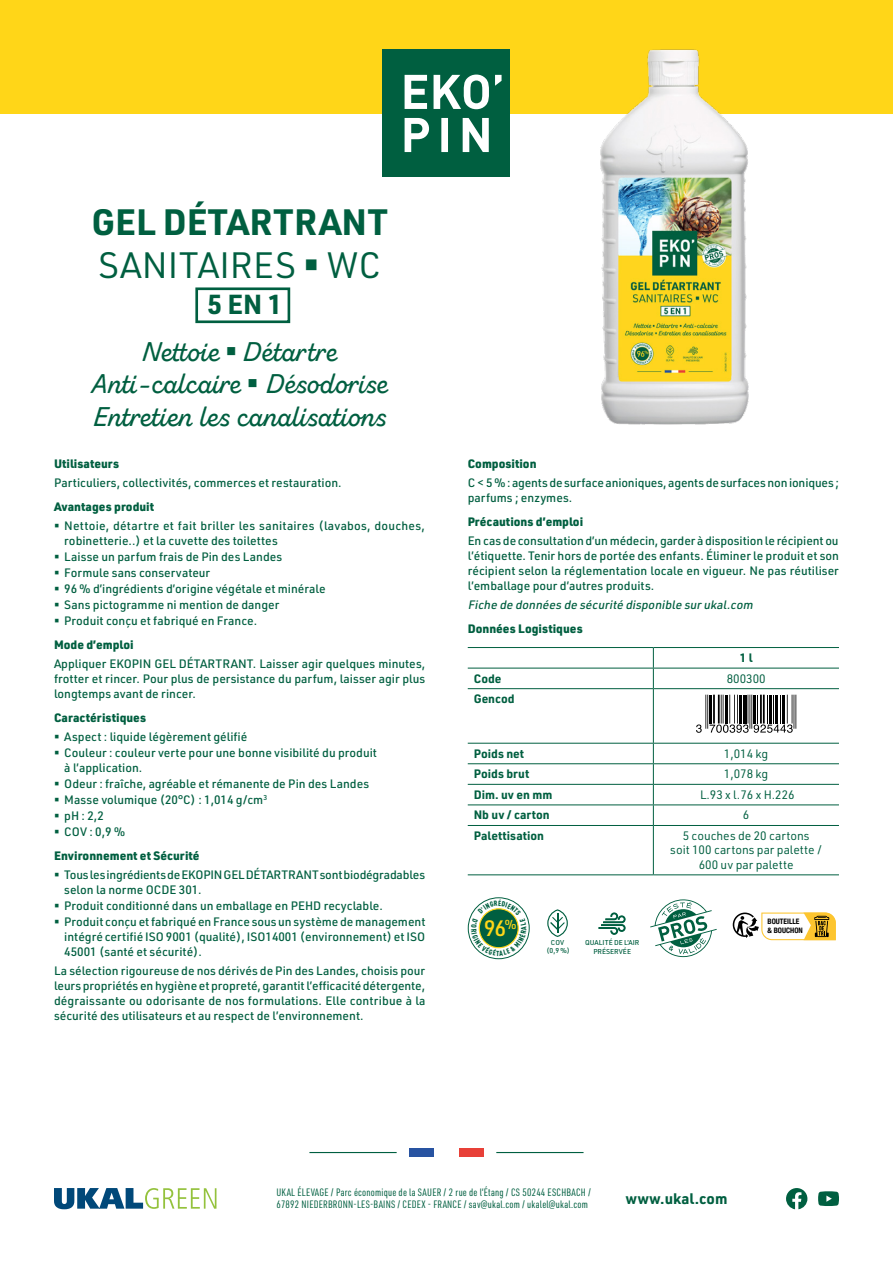
<style>
.page{position:relative;width:893px;height:1263px;background:#fff}
.page>*{position:absolute;margin:0;border:0;box-sizing:border-box;transform-origin:0 0}
.t1{font:700 36px/43.2px "URWDIN";color:#005f40}
.t2{font:27px/32.4px "Zing Script Rust SB Demo Base";color:#005f40;text-align:center}
.t3{font:700 27px "URWDIN";color:#005f40}
.t4{font:500 21.9px "URWDIN";color:#ffd618}
.t5{font:700 15px "URWDIN";color:#005f40}
.t6{font:500 12px/15px "URWDIN";color:#005f40}
.t7{font:900 12px/23.5px "URWDIN";color:#005f40}
.t8{font:500 12px/15px "URWDIN";letter-spacing:.02em;color:#005f40}
.t9{font:12px/14.4px "URWDIN";color:#005f40;text-align:center}
.t10{font:700 12px "URWDIN";color:#005f40}
.t11{font:italic 500 12px "URWDIN";color:#005f40}
.t12{font:10.5px/12.6px "URWDIN Cond";letter-spacing:.02em;color:#005f40}
.t13{font:700 condensed 7.5px/9px "Helvetica Neue";color:#000}
.t14{font:500 7.05px/8.4px "URWDIN";color:#005f40;text-align:center}
.s1{font-weight:400}
.s2{font-weight:900}
.s3{font-weight:500}
</style>
<div class="page">
<div style="left:0;top:0;width:893px;height:113px;background:#ffd618"></div>
<hr style="left:468px;top:647px;width:185px;height:1px;background:#005f40">
<hr style="left:653px;top:647px;width:186px;height:1px;background:#005f40">
<hr style="left:468px;top:668px;width:185px;height:1px;background:#005f40">
<hr style="left:653px;top:668px;width:186px;height:1px;background:#005f40">
<svg style="left:653px;top:648px;width:1px;height:40px"></svg>
<hr style="left:468px;top:688px;width:185px;height:1px;background:#005f40">
<hr style="left:653px;top:688px;width:186px;height:1px;background:#005f40">
<hr style="left:653px;top:689px;width:1px;height:54px;background:#005f40">
<hr style="left:468px;top:743px;width:185px;height:1px;background:#005f40">
<hr style="left:653px;top:743px;width:186px;height:1px;background:#005f40">
<hr style="left:468px;top:763px;width:185px;height:1px;background:#005f40">
<hr style="left:653px;top:763px;width:186px;height:1px;background:#005f40">
<hr style="left:468px;top:784px;width:185px;height:1px;background:#005f40">
<hr style="left:653px;top:784px;width:186px;height:1px;background:#005f40">
<hr style="left:468px;top:804px;width:185px;height:1px;background:#005f40">
<hr style="left:653px;top:804px;width:186px;height:1px;background:#005f40">
<svg style="left:653px;top:743px;width:1px;height:82px"></svg>
<hr style="left:468px;top:825px;width:185px;height:1px;background:#005f40">
<hr style="left:653px;top:825px;width:186px;height:1px;background:#005f40">
<hr style="left:653px;top:826px;width:1px;height:48px;background:#005f40">
<hr style="left:468px;top:874px;width:185px;height:1px;background:#005f40">
<hr style="left:653px;top:874px;width:186px;height:1px;background:#005f40">
<div style="left:693px;top:695px;width:106px;height:42px;background:linear-gradient(to right,#fcfcfc,#fff)"></div>
<hr style="left:707px;top:695px;width:1px;height:34px;background:#000">
<hr style="left:705px;top:695px;width:1px;height:34px;background:#000">
<hr style="left:709px;top:695px;width:3px;height:28px;background:#000">
<hr style="left:795px;top:695px;width:1px;height:34px;background:#000">
<hr style="left:793px;top:695px;width:1px;height:34px;background:#000">
<svg style="left:696px;top:724px;width:6px;height:9px"></svg>
<svg style="left:710px;top:695px;width:83px;height:38px"></svg>
<hr style="left:496px;top:1152px;width:87px;height:1px;background:#005f40">
<hr style="left:309px;top:1152px;width:88px;height:1px;background:#005f40">
<div style="left:409px;top:1148px;width:25px;height:9px;background:#2853a1"></div>
<div style="left:459px;top:1148px;width:25px;height:9px;background:#e84038"></div>
<div style="left:195px;top:287px;width:95px;height:36px;background:#fff;border:3px solid #005f40"></div>
<div style="left:547px;top:909px;width:21px;height:28px;border:1px solid #005f40;border-radius:50%"></div>
<svg style="left:550px;top:913px;width:15px;height:20px"></svg>
<svg style="left:598px;top:912px;width:28px;height:23px"></svg>
<svg style="left:54px;top:1188px;width:162px;height:21px"></svg>
<svg style="left:818px;top:1191px;width:21px;height:15px"></svg>
<svg style="left:786px;top:1188px;width:21px;height:21px"></svg>
<svg style="left:650px;top:899px;width:67px;height:59px"></svg>
<img style="left:601px;top:49px;width:148px;height:376px">
<div style="left:383px;top:49px;width:127px;height:128px;background:#005f40"></div>
<svg style="left:405px;top:118px;width:84px;height:34px"></svg>
<svg style="left:405px;top:75px;width:97px;height:34px"></svg>
<svg style="left:468px;top:898px;width:61px;height:61px"></svg>
<div style="left:468px;top:897px;width:62px;height:62px;border:1px solid #005f40;border-radius:50%"></div>
<svg style="left:732px;top:912px;width:104px;height:29px"></svg>
<svg style="left:471px;top:899px;width:55px;height:57px"></svg>
<h1 class="t1" style="left:91px;top:199px;width:298px">GEL DÉTARTRANT<br><span class="s1">SANITAIRES</span> ▪ <span class="s1">WC</span></h1>
<h2 class="t3" style="left:208px;top:286px;width:76px">5 EN 1</h2>
<h2 class="t2" style="left:91px;top:336px;width:299px">Nettoie ▪ Détartre<br>Anti-calcaire ▪ Désodorise<br>Entretien les canalisations</h2>
<p class="t7" style="left:54px;top:451px;width:67px">Utilisateurs</p>
<p class="t6" style="left:54px;top:475px;width:289px">Particuliers, collectivités, commerces et restauration.</p>
<p class="t7" style="left:54px;top:494px;width:102px">Avantages produit</p>
<p class="t8" style="left:64px;top:518px;width:362px;text-indent:-10px">▪ Nettoie, détartre et fait briller les sanitaires (lavabos, douches, robinetterie..) et la cuvette des toilettes</p>
<p class="t6" style="left:54px;top:549px;width:230px">▪ Laisse un parfum frais de Pin des Landes</p>
<p class="t6" style="left:54px;top:565px;width:158px">▪ Formule sans conservateur</p>
<p class="t6" style="left:54px;top:581px;width:273px">▪ 96 % d’ingrédients d’origine végétale et minérale</p>
<p class="t6" style="left:54px;top:597px;width:227px">▪ Sans pictogramme ni mention de danger</p>
<p class="t6" style="left:54px;top:609px;width:205px;line-height:23.5px">▪ Produit conçu et fabriqué en France.<br><span class="s2">Mode d’emploi</span></p>
<p class="t6" style="left:54px;top:656px;width:373px;text-align:justify">Appliquer EKOPIN GEL DÉTARTRANT. Laisser agir quelques minutes, frotter et rincer. Pour plus de persistance du parfum, laisser agir plus longtemps avant de rincer.</p>
<p class="t7" style="left:54px;top:705px;width:94px">Caractéristiques</p>
<p class="t6" style="left:54px;top:729px;width:195px">▪ Aspect : liquide légèrement gélifié</p>
<p class="t6" style="left:64px;top:745px;width:314px;text-indent:-10px">▪ Couleur : couleur verte pour une bonne visibilité du produit à l’application.</p>
<p class="t6" style="left:54px;top:776px;width:317px">▪ Odeur : fraîche, agréable et rémanente de Pin des Landes</p>
<p class="t6" style="left:54px;top:792px;width:215px">▪ Masse volumique (20°C) : 1,014 g/cm<sup>3</sup></p>
<p class="t6" style="left:54px;top:808px;width:51px">▪ pH : 2,2</p>
<p class="t7" style="left:54px;top:819px;width:147px">▪ <span class="s3">COV : 0,9 %<br></span>Environnement et Sécurité</p>
<p class="t6" style="left:64px;top:867px;width:362px;text-indent:-10px">▪ Tous les ingrédients de EKOPIN GEL DÉTARTRANT sont biodégradables selon la norme OCDE 301.</p>
<p class="t6" style="left:54px;top:898px;width:330px">▪ Produit conditionné dans un emballage en PEHD recyclable.</p>
<p class="t6" style="left:64px;top:914px;width:363px;text-align:justify;text-indent:-10px">▪ Produit conçu et fabriqué en France sous un système de management intégré certifié ISO 9001 (qualité), ISO14001 (environnement) et ISO 45001 (santé et sécurité).</p>
<p class="t6" style="left:54px;top:963px;width:373px;text-align:justify">La sélection rigoureuse de nos dérivés de Pin des Landes, choisis pour leurs propriétés en hygiène et propreté, garantit l’efficacité détergente, dégraissante ou odorisante de nos formulations. Elle contribue à la sécurité des utilisateurs et au respect de l’environnement.</p>
<p class="t7" style="left:468px;top:451px;width:70px">Composition</p>
<p class="t6" style="left:468px;top:475px;width:373px">C &lt; 5 % : agents de surface anioniques, agents de surfaces non ioniques ; parfums ; enzymes.</p>
<p class="t7" style="left:468px;top:509px;width:117px">Précautions d’emploi</p>
<p class="t6" style="left:468px;top:533px;width:373px;text-align:justify">En cas de consultation d’un médecin, garder à disposition le récipient ou l’étiquette. Tenir hors de portée des enfants. Éliminer le produit et son récipient selon la réglementation locale en vigueur. Ne pas réutiliser l’emballage pour d’autres produits.</p>
<p class="t11" style="left:468px;top:597px;width:289px">Fiche de données de sécurité disponible surukal.com</p>
<p class="t7" style="left:468px;top:616px;width:116px">Données Logistiques</p>
<p class="t10" style="left:740px;top:649px;width:14px">1 l</p>
<p class="t10" style="left:474px;top:670px;width:29px">Code</p>
<p class="t9" style="left:727px;top:671px;width:40px">800300</p>
<p class="t10" style="left:474px;top:691px;width:42px">Gencod</p>
<p class="t10" style="left:474px;top:745px;width:52px">Poids net</p>
<p class="t9" style="left:724px;top:746px;width:46px">1,014 kg</p>
<p class="t10" style="left:474px;top:766px;width:57px">Poids brut</p>
<p class="t9" style="left:724px;top:766px;width:46px">1,078 kg</p>
<p class="t10" style="left:474px;top:786px;width:80px">Dim. uv en mm</p>
<p class="t9" style="left:700px;top:787px;width:96px">L.93 x l.76 x H.226</p>
<p class="t10" style="left:474px;top:807px;width:78px">Nb uv / carton</p>
<p class="t9" style="left:743px;top:808px;width:8px">6</p>
<p class="t10" style="left:474px;top:827px;width:72px">Palettisation</p>
<p class="t9" style="left:670px;top:828px;width:153px">5 couches de 20 cartons<br>soit 100 cartons par palette /<br>600 uv par palette</p>
<h3 class="t4" style="left:484px;top:913px;width:34px">96<sup>%</sup></h3>
<p class="t13" style="left:767px;top:917px;width:37px">BOUTEILLE &amp; BOUCHON</p>
<p class="t14" style="left:547px;top:938px;width:25px">COV (0,9 %)</p>
<p class="t14" style="left:585px;top:938px;width:56px">QUALITÉ DE L’AIR<br>PRÉSERVÉE</p>
<p class="t12" style="left:276px;top:1185px;width:316px">UKAL ÉLEVAGE / Parc économique de la SAUER / 2 rue de l’Étang / CS 50244 ESCHBACH /<br>67892 NIEDERBRONN-LES-BAINS / CEDEX - FRANCE / sav@ukal.com / ukalel@ukal.com</p>
<p class="t5" style="left:626px;top:1188px;width:103px">www.ukal.com</p>
</div>
